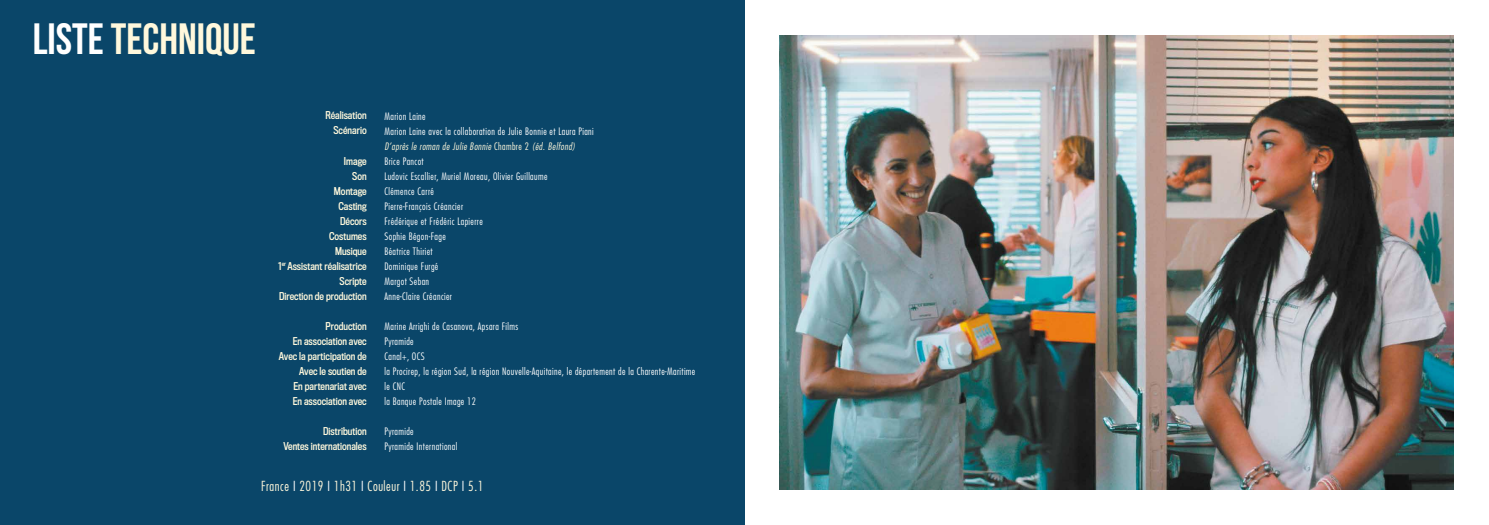
<style>
.page{position:relative;width:1489px;height:525px;background:#fff}
.page>*{position:absolute;margin:0;border:0;box-sizing:border-box;transform-origin:0 0}
.t1{font:700 43.75px "Bebas Neue";color:#fff8dc}
.t2{font:300 condensed 13.5px "Futura";letter-spacing:.04em;color:#fff8dc}
.t3{font:300 condensed 10px "Futura";letter-spacing:.04em;color:#fff}
.t4{font:10px "Titling Gothic FB Cond Standard";color:#fff8dc}
.t5{font:italic 300 condensed 10px "Futura";color:#fff8dc}
.s1{color:#fff}
.s2{font-style:normal}
</style>
<div class="page">
<img style="left:780px;top:35px;width:673px;height:454px">
<div style="left:0;top:0;width:744px;height:524px;background:#0a4669"></div>
<p class="t1" style="left:33px;top:15px;width:225px"><span class="s1">LISTE</span> TECHNIQUE</p>
<p class="t4" style="left:325px;top:110px;width:43px">Réalisation</p>
<p class="t4" style="left:333px;top:125px;width:35px">Scénario</p>
<p class="t4" style="left:344px;top:155px;width:24px">Image</p>
<p class="t4" style="left:352px;top:170px;width:16px">Son</p>
<p class="t4" style="left:334px;top:185px;width:34px">Montage</p>
<p class="t4" style="left:338px;top:200px;width:30px">Casting</p>
<p class="t4" style="left:340px;top:215px;width:28px">Décors</p>
<p class="t4" style="left:329px;top:230px;width:39px">Costumes</p>
<p class="t4" style="left:335px;top:245px;width:33px">Musique</p>
<p class="t4" style="left:278px;top:260px;width:90px">1<sup>er</sup> Assistant réalisatrice</p>
<p class="t4" style="left:339px;top:275px;width:29px">Scripte</p>
<p class="t4" style="left:279px;top:290px;width:89px">Direction de production</p>
<p class="t4" style="left:325px;top:320px;width:43px">Production</p>
<p class="t4" style="left:293px;top:335px;width:75px">En association avec</p>
<p class="t4" style="left:279px;top:350px;width:89px">Avec la participation de</p>
<p class="t4" style="left:299px;top:365px;width:69px">Avec le soutien de</p>
<p class="t4" style="left:293px;top:380px;width:75px">En partenariat avec</p>
<p class="t4" style="left:293px;top:395px;width:75px">En association avec</p>
<p class="t4" style="left:323px;top:425px;width:45px">Distribution</p>
<p class="t4" style="left:283px;top:440px;width:85px">Ventes internationales</p>
<p class="t3" style="left:384px;top:110px;width:43px">Marion Laine</p>
<p class="t3" style="left:384px;top:125px;width:211px">Marion Laine avec la collaboration de Julie Bonnie et Laura Piani</p>
<p class="t5" style="left:384px;top:140px;width:194px">D’après le roman de Julie Bonnie <span class="s2">C h a m b r e 2</span> (éd. Belfond)</p>
<p class="t3" style="left:384px;top:155px;width:41px">Brice Pancot</p>
<p class="t3" style="left:384px;top:170px;width:165px">Ludovic Escallier, Muriel Moreau, Olivier Guillaume</p>
<p class="t3" style="left:384px;top:185px;width:51px">Clémence Carré</p>
<p class="t3" style="left:384px;top:200px;width:80px">Pierre-François Créancier</p>
<p class="t3" style="left:384px;top:215px;width:100px">Frédérique et Frédéric Lapierre</p>
<p class="t3" style="left:384px;top:230px;width:63px">Sophie Bégon-Fage</p>
<p class="t3" style="left:384px;top:245px;width:50px">Béatrice Thiriet</p>
<p class="t3" style="left:384px;top:260px;width:55px">Dominique Furgé</p>
<p class="t3" style="left:384px;top:275px;width:46px">Margot Seban</p>
<p class="t3" style="left:384px;top:290px;width:69px">Anne-Claire Créancier</p>
<p class="t3" style="left:384px;top:320px;width:135px">Marine Arrighi de Casanova, Apsara Films</p>
<p class="t3" style="left:384px;top:335px;width:31px">Pyramide</p>
<p class="t3" style="left:384px;top:350px;width:42px">Canal+, OCS</p>
<p class="t3" style="left:384px;top:365px;width:312px">la Procirep, la région Sud, la région Nouvelle-Aquitaine, le département de la Charente-Maritime</p>
<p class="t3" style="left:384px;top:380px;width:22px">le CNC</p>
<p class="t3" style="left:384px;top:395px;width:93px">la Banque Postale Image 12</p>
<p class="t3" style="left:384px;top:425px;width:31px">Pyramide</p>
<p class="t3" style="left:384px;top:440px;width:74px">Pyramide International</p>
<p class="t2" style="left:261px;top:477px;width:224px">France <span class="s1">I</span> 2019 <span class="s1">I</span> 1h31 <span class="s1">I</span> Couleur <span class="s1">I</span> 1.85 <span class="s1">I</span> DCP <span class="s1">I</span> 5.1</p>
</div>
